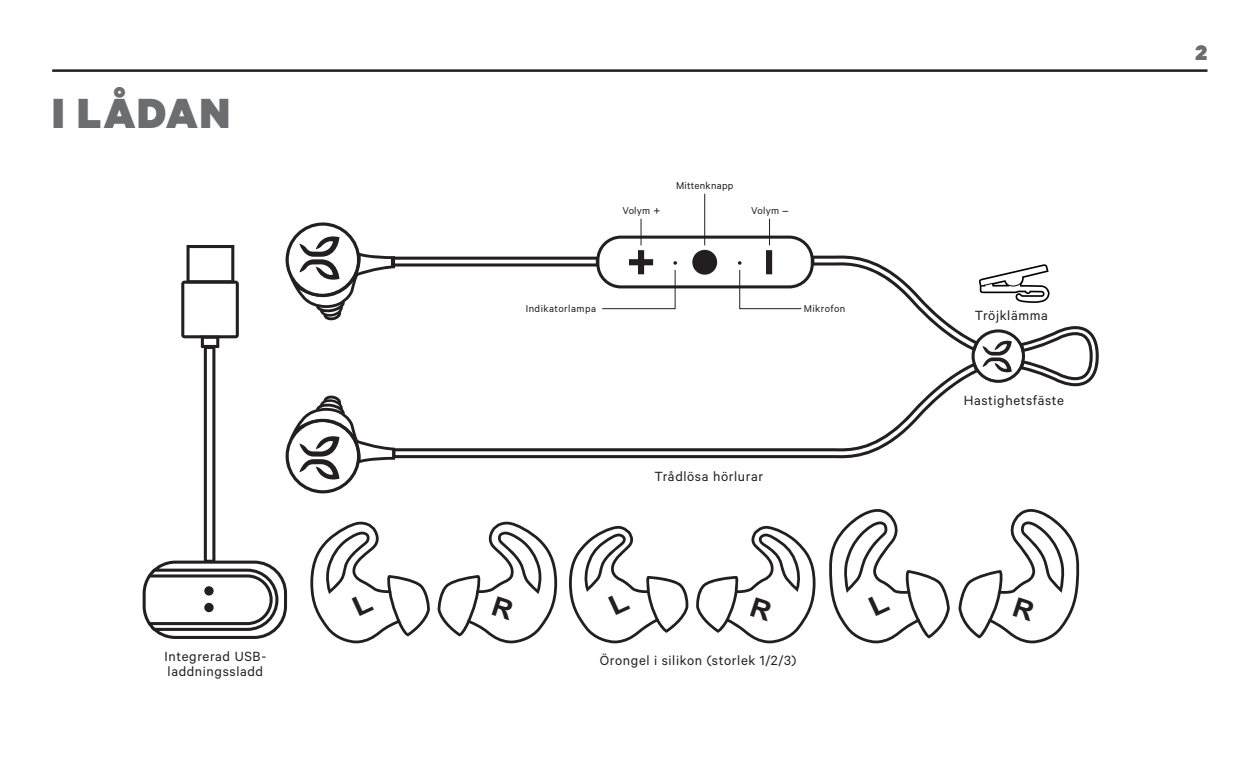
<style>
.page{position:relative;width:1260px;height:765px;background:#fff}
.page>*{position:absolute;margin:0;border:0;box-sizing:border-box;transform-origin:0 0}
.t1{font:900 47.5px "Calibre";letter-spacing:.04em;color:#6c6d70}
.t2{font:900 23.75px "Calibre";color:#6c6d70}
.t3{font:15px/15px "Calibre";letter-spacing:.04em;color:#231f20}
.t4{font:11.25px "Calibre";letter-spacing:.03em;color:#231f20}
.s1{font-size:14px}
</style>
<div class="page">
<hr style="left:52px;top:69px;width:1155px;height:3px;background:#231f20">
<hr style="left:704px;top:194px;width:1px;height:51px;background:#231f20">
<svg style="left:143px;top:219px;width:956px;height:424px"></svg>
<p class="t1" style="left:52px;top:83px;width:179px">I LÅDAN</p>
<p class="t3" style="left:165px;top:648px;width:103px">Integrerad USB&shy;laddningssladd</p>
<p class="t4" style="left:676px;top:179px;width:59px">Mittenknapp</p>
<p class="t4" style="left:622px;top:204px;width:40px">Volym <span class="s1">+</span></p>
<p class="t4" style="left:751px;top:204px;width:39px">Volym <span class="s1">–</span></p>
<p class="t4" style="left:526px;top:302px;width:72px">Indikatorlampa</p>
<p class="t4" style="left:804px;top:302px;width:43px">Mikrofon</p>
<p class="t3" style="left:655px;top:468px;width:110px">Trådlösa hörlurar</p>
<p class="t3" style="left:600px;top:652px;width:198px">Örongel i silikon (storlek 1/2/3)</p>
<p class="t3" style="left:975px;top:307px;width:75px">Tröjklämma</p>
<p class="t3" style="left:964px;top:392px;width:102px">Hastighetsfäste</p>
<p class="t2" style="left:1196px;top:38px;width:13px">2</p>
</div>
